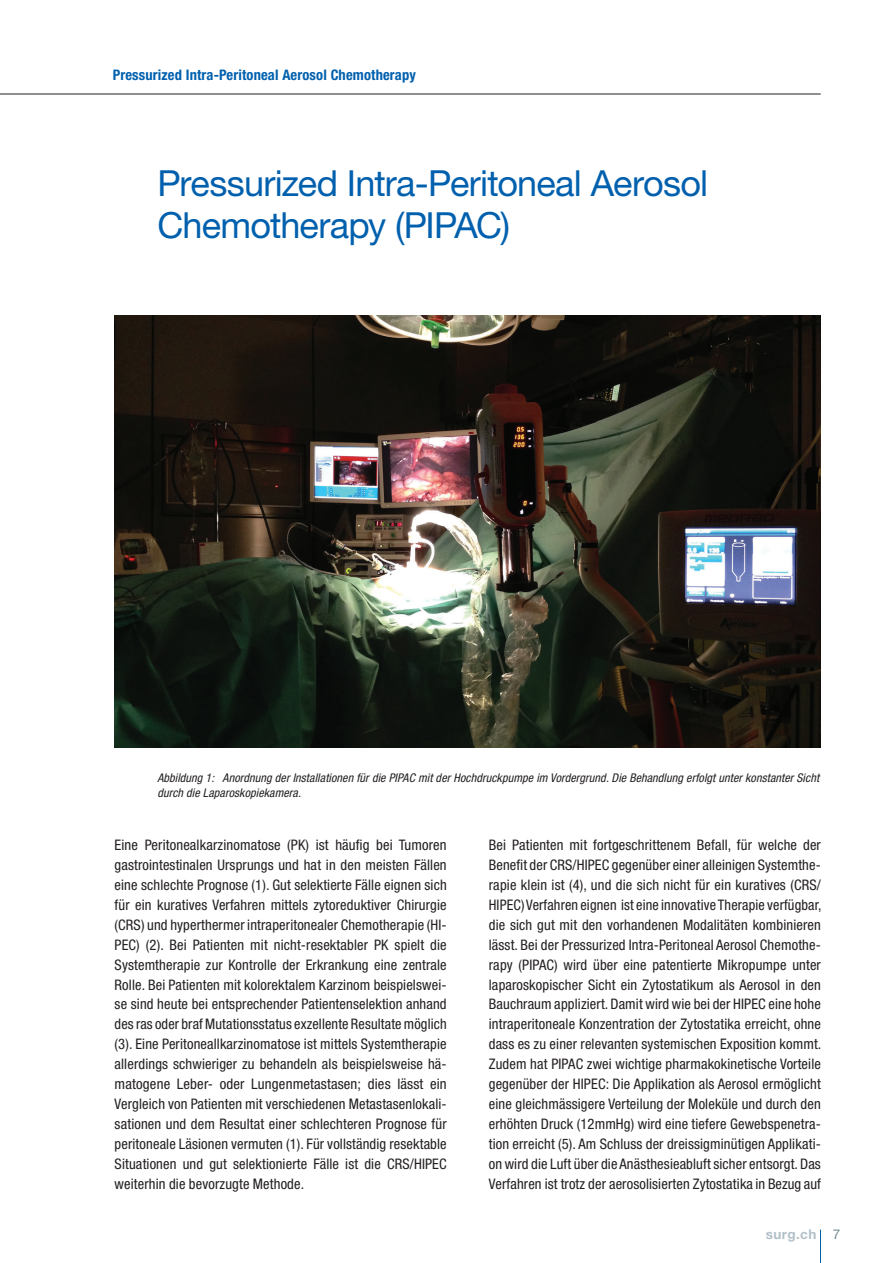
<style>
.page{position:relative;width:893px;height:1263px;background:#fff}
.page>*{position:absolute;margin:0;border:0;box-sizing:border-box;transform-origin:0 0}
.t1{font:36px/42px "Helvetica Neue LT Std";letter-spacing:-.025em;color:#0160ae}
.t2{font:condensed 14.55px/20px "Helvetica Neue LT Std";letter-spacing:.01em;color:#231f20;text-align:justify}
.t3{font:700 condensed 14.55px "Helvetica Neue LT Std";letter-spacing:.01em;color:#0160ae}
.t4{font:700 13.5px "Helvetica Neue LT Std";letter-spacing:.03em;color:#b1c0c9}
.t5{font:italic condensed 12px/14.4px "Helvetica Neue LT Std";letter-spacing:.01em;color:#231f20}
.s1{font-weight:400;color:#738a95}
</style>
<div class="page">
<hr style="left:820px;top:1229px;width:1px;height:34px;background:#0160ae">
<hr style="left:0;top:94px;width:821px;height:1px;background:#231f20">
<img style="left:115px;top:316px;width:706px;height:432px">
<p class="t3" style="left:113px;top:66px;width:305px">Pressurized Intra-Peritoneal Aerosol Chemotherapy</p>
<h1 class="t1" style="left:157px;top:161px;width:552px">Pressurized Intra-Peritoneal Aerosol<br>Chemotherapy (PIPAC)</h1>
<p class="t5" style="left:157px;top:771px;width:663px">Abbildung 1: Anordnung der Installationen für die PIPAC mit der Hochdruckpumpe im Vordergrund. Die Behandlung erfolgt unter konstanter Sicht durch die Laparoskopiekamera.</p>
<p class="t2" style="left:115px;top:835px;width:334px">Eine Peritonealkarzinomatose (PK) ist häufig bei Tumoren gastrointestinalen Ursprungs und hat in den meisten Fällen eine schlechte Prognose (1). Gut selektierte Fälle eignen sich für ein kuratives Verfahren mittels zytoreduktiver Chirurgie (CRS) und hyperthermer intraperitonealer Chemotherapie (HI-PEC) (2). Bei Patienten mit nicht-resektabler PK spielt die Systemtherapie zur Kontrolle der Erkrankung eine zentrale Rolle. Bei Patienten mit kolorektalem Karzinom beispielswei&shy;se sind heute bei entsprechender Patientenselektion anhand des ras oder braf Mutationsstatus exzellente Resultate möglich (3). Eine Peritoneallkarzinomatose ist mittels Systemtherapie allerdings schwieriger zu behandeln als beispielsweise hä&shy;matogene Leber- oder Lungenmetastasen; dies lässt ein Vergleich von Patienten mit verschiedenen Metastasenlokali&shy;sationen und dem Resultat einer schlechteren Prognose für peritoneale Läsionen vermuten (1). Für vollständig resektable Situationen und gut selektionierte Fälle ist die CRS/HIPEC weiterhin die bevorzugte Methode.</p>
<p class="t2" style="left:489px;top:835px;width:334px">Bei Patienten mit fortgeschrittenem Befall, für welche der Benefit der CRS/HIPEC gegenüber einer alleinigen Systemthe&shy;rapie klein ist (4), und die sich nicht für ein kuratives (CRS/ HIPEC) Verfahren eignen ist eine innovative Therapie verfügbar, die sich gut mit den vorhandenen Modalitäten kombinieren lässt. Bei der Pressurized Intra-Peritoneal Aerosol Chemothe&shy;rapy (PIPAC) wird über eine patentierte Mikropumpe unter laparoskopischer Sicht ein Zytostatikum als Aerosol in den Bauchraum appliziert. Damit wird wie bei der HIPEC eine hohe intraperitoneale Konzentration der Zytostatika erreicht, ohne dass es zu einer relevanten systemischen Exposition kommt.<br>Zudem hat PIPAC zwei wichtige pharmakokinetische Vorteile gegenüber der HIPEC: Die Applikation als Aerosol ermöglicht eine gleichmässigere Verteilung der Moleküle und durch den erhöhten Druck (12mmHg) wird eine tiefere Gewebspenetra&shy;tion erreicht (5). Am Schluss der dreissigminütigen Applikati&shy;on wird die Luft über die Anästhesieabluft sicher entsorgt. Das Verfahren ist trotz der aerosolisierten Zytostatika in Bezug auf</p>
<p class="t4" style="left:766px;top:1226px;width:76px">surg.ch <span class="s1">7</span></p>
</div>
